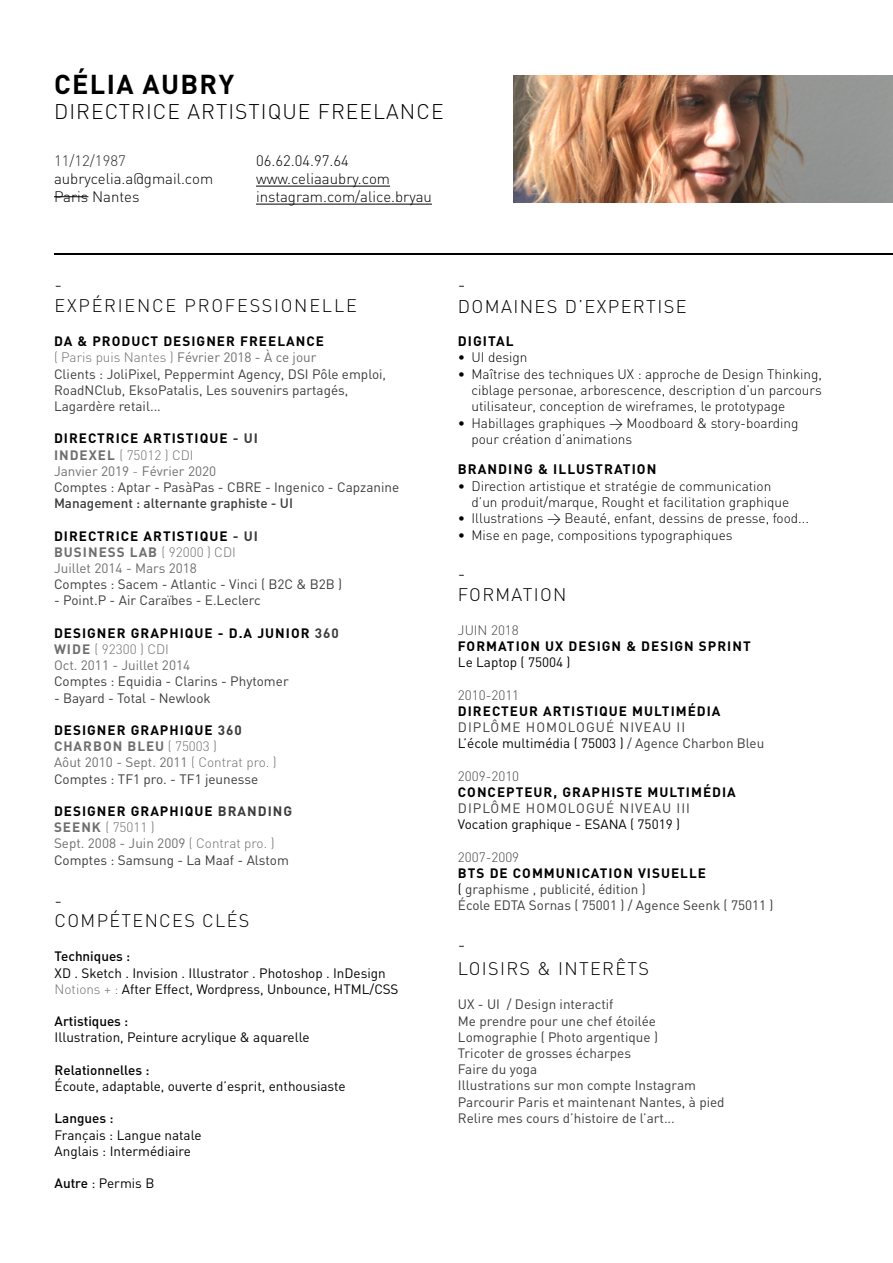
<style>
.page{position:relative;width:893px;height:1263px;background:#fff}
.page>*{position:absolute;margin:0;border:0;box-sizing:border-box;transform-origin:0 0}
.t1{font:700 27px "DIN";letter-spacing:.05em;color:#000}
.t2{font:300 21px "DIN";letter-spacing:.05em;color:#000}
.t3{font:300 18.15px/21.1px "DIN";letter-spacing:.075em;color:#000}
.t4{font:300 18px/21px "DIN";letter-spacing:.075em;color:#000}
.t5{font:300 18px/21px "DIN";letter-spacing:.1em;color:#000}
.t6{font:300 15px/18px "DIN";color:#000}
.t7{font:300 15px "DIN";color:#2f2f2f}
.t8{font:300 13.65px/16.4px "DIN";color:#000}
.t9{font:700 13.65px "DIN";letter-spacing:.075em;color:#000}
.t10{font:13.5px/16.2px "DIN";color:#3c3c3b}
.t11{font:13.5px/16.2px "DIN";color:#000}
.t12{font:700 13.5px/16.2px "DIN";letter-spacing:.075em;color:#000}
.t13{font:500 13.5px "DIN";color:#000}
.t14{font:13.5px "DIN";color:#050505}
.t15{font:300 13.5px "DIN";color:#474646}
.t16{font:500 13.5px "DIN";color:#3c3c3b}
.t17{font:13.5px "DIN";letter-spacing:.075em;color:#3c3c3b}
.s1{font-weight:700;color:#000}
.s2{font-weight:300;color:#706f6f}
.s3{color:#706f6f}
.s4{font-weight:700}
.s5{font-weight:700;color:#706f6f}
.s6{color:#3c3c3b}
.s7{font-weight:400;color:#706f6f}
.s8{color:#050505}
.s9{color:#000}
.s10{font-weight:500}
</style>
<div class="page">
<hr style="left:54px;top:196px;width:34px;height:1px;background:#000">
<hr style="left:54px;top:253px;width:839px;height:2px;background:#000">
<hr style="left:256px;top:186px;width:134px;height:1px;background:#000">
<hr style="left:256px;top:204px;width:176px;height:1px;background:#000">
<img style="left:513px;top:75px;width:380px;height:128px">
<h1 class="t1" style="left:54px;top:67px;width:181px">CÉLIA AUBRY</h1>
<h2 class="t2" style="left:54px;top:99px;width:391px">DIRECTRICE ARTISTIQUE FREELANCE</h2>
<p class="t7" style="left:54px;top:151px;width:73px">11/12/1987</p>
<p class="t6" style="left:54px;top:169px;width:161px">aubrycelia.a@gmail.com<br>Paris Nantes</p>
<p class="t6" style="left:256px;top:151px;width:177px">06.62.04.97.64 www.celiaaubry.com instagram.com/alice.bryau</p>
<h3 class="t5" style="left:55px;top:273px;width:304px">-<br>EXPÉRIENCE PROFESSIONELLE</h3>
<h3 class="t3" style="left:458px;top:274px;width:230px">-<br>DOMAINES D’EXPERTISE</h3>
<p class="t9" style="left:458px;top:332px;width:57px">DIGITAL</p>
<p class="t8" style="left:458px;top:349px;width:71px">• UI design</p>
<p class="t8" style="left:471px;top:365px;width:352px;text-align:justify;text-indent:-13px">• Maîtrise des techniques UX : approche de Design Thinking, ciblage personae, arborescence, description d’un parcours utilisateur, conception de wireframes, le prototypage</p>
<p class="t8" style="left:471px;top:414px;width:329px;text-indent:-14px">• Habillages graphiques &gt; Moodboard &amp; story-boarding pour création d’animations</p>
<p class="t9" style="left:458px;top:460px;width:200px">BRANDING &amp; ILLUSTRATION</p>
<p class="t8" style="left:471px;top:477px;width:319px;text-indent:-13px">• Direction artistique et stratégie de communication d’un produit/marque, Rought et facilitation graphique</p>
<p class="t8" style="left:458px;top:510px;width:353px">• Illustrations &gt; Beauté, enfant, dessins de presse, food...</p>
<p class="t8" style="left:458px;top:526px;width:276px">• Mise en page, compositions typographiques</p>
<p class="t10" style="left:54px;top:333px;width:334px"><span class="s1">DA &amp; PRODUCT DESIGNER FREELANCE<br></span><span class="s2">( Paris puis Nantes )</span> <span class="s3">Février 2018 - À ce jour<br></span>Clients : JoliPixel, Peppermint Agency, DSI Pôle emploi, RoadNClub, EksoPatalis, Les souvenirs partagés, Lagardère retail...</p>
<p class="t10" style="left:54px;top:430px;width:347px"><span class="s1">DIRECTRICE ARTISTIQUE</span> <span class="s4">- UI<br></span><span class="s5">INDEXEL</span> <span class="s2">( 75012 ) CDI<br></span><span class="s3">Janvier 2019</span> <span class="s2">-</span> <span class="s3">Février 2020<br></span>Comptes : Aptar - PasàPas - CBRE - Ingenico - Capzanine</p>
<p class="t16" style="left:54px;top:495px;width:241px">Management : alternante graphiste - UI</p>
<p class="t12" style="left:54px;top:527px;width:205px">DIRECTRICE ARTISTIQUE <span class="s6">- UI<br></span><span class="s3">BUSINESS LAB</span> <span class="s2">( 92000 ) CDI<br></span><span class="s7">Juillet 2014 - Mars 2018</span></p>
<p class="t10" style="left:54px;top:576px;width:290px">Comptes : Sacem - Atlantic - Vinci ( B2C &amp; B2B )</p>
<p class="t10" style="left:54px;top:592px;width:208px">- Point.P - Air Caraïbes - E.Leclerc</p>
<p class="t12" style="left:54px;top:624px;width:286px">DESIGNER GRAPHIQUE - D.A JUNIOR <span class="s6">360<br></span><span class="s3">WIDE</span> <span class="s2">( 92300 ) CDI<br></span><span class="s7">Oct. 2011 - Juillet 2014</span></p>
<p class="t10" style="left:54px;top:673px;width:236px">Comptes : Equidia - Clarins - Phytomer</p>
<p class="t10" style="left:54px;top:689px;width:158px">- Bayard - Total - Newlook</p>
<p class="t10" style="left:54px;top:722px;width:224px"><span class="s1">DESIGNER GRAPHIQUE</span> <span class="s4">360<br></span><span class="s5">CHARBON BLEU</span> <span class="s2">( 75003 )<br></span><span class="s3">Aôut 2010 - Sept. 2011</span> <span class="s2">( Contrat pro. )<br></span>Comptes : TF1 pro. - TF1 jeunesse</p>
<p class="t10" style="left:54px;top:803px;width:240px"><span class="s1">DESIGNER GRAPHIQUE</span> <span class="s4">BRANDING<br></span><span class="s5">SEENK</span> <span class="s2">( 75011 )<br></span><span class="s3">Sept. 2008 - Juin 2009</span> <span class="s2">( Contrat pro. )<br></span>Comptes : Samsung - La Maaf - Alstom</p>
<h3 class="t4" style="left:458px;top:563px;width:110px">-<br>FORMATION</h3>
<p class="t15" style="left:458px;top:622px;width:62px">JUIN 2018</p>
<p class="t12" style="left:458px;top:638px;width:294px">FORMATION UX DESIGN &amp; DESIGN SPRINT</p>
<p class="t14" style="left:458px;top:654px;width:114px">Le Laptop ( 75004 )</p>
<p class="t15" style="left:458px;top:687px;width:63px">2010-2011</p>
<p class="t12" style="left:458px;top:702px;width:264px">DIRECTEUR ARTISTIQUE MULTIMÉDIA</p>
<p class="t10" style="left:458px;top:719px;width:308px">DIPLÔME HOMOLOGUÉ NIVEAU II<br><span class="s8">L’école multimédia ( 75003 )</span> / Agence Charbon Bleu</p>
<p class="t15" style="left:458px;top:768px;width:63px">2009-2010</p>
<p class="t12" style="left:458px;top:783px;width:279px">CONCEPTEUR, GRAPHISTE MULTIMÉDIA</p>
<p class="t17" style="left:458px;top:800px;width:234px">DIPLÔME HOMOLOGUÉ NIVEAU III</p>
<p class="t14" style="left:458px;top:816px;width:224px">Vocation graphique - ESANA ( 75019 )</p>
<p class="t15" style="left:458px;top:849px;width:63px">2007-2009</p>
<p class="t10" style="left:458px;top:865px;width:250px"><span class="s1">BTS DE COMMUNICATION VISUELLE </span><span class="s9">(</span> graphisme , publicité, édition )</p>
<h3 class="t4" style="left:55px;top:890px;width:9px">-</h3>
<p class="t10" style="left:458px;top:897px;width:317px">École EDTA Sornas ( 75001 ) / Agence Seenk ( 75011 )</p>
<h3 class="t4" style="left:55px;top:910px;width:196px">COMPÉTENCES CLÉS</h3>
<p class="t13" style="left:55px;top:948px;width:77px">Techniques :</p>
<p class="t11" style="left:55px;top:964px;width:345px">XD . Sketch . Invision . Illustrator . Photoshop . InDesign<br><span class="s2">Notions + :</span> After Effect, Wordpress, Unbounce, HTML/CSS</p>
<p class="t13" style="left:55px;top:1013px;width:75px">Artistiques :</p>
<p class="t11" style="left:55px;top:1029px;width:257px">Illustration, Peinture acrylique &amp; aquarelle</p>
<p class="t13" style="left:55px;top:1061px;width:96px">Relationnelles :</p>
<p class="t11" style="left:55px;top:1078px;width:293px">Écoute, adaptable, ouverte d’esprit, enthousiaste</p>
<p class="t13" style="left:55px;top:1110px;width:60px">Langues :</p>
<p class="t11" style="left:55px;top:1126px;width:148px">Français : Langue natale<br>Anglais : Intermédiaire</p>
<p class="t11" style="left:55px;top:1175px;width:101px"><span class="s10">Autre</span> : Permis B</p>
<h3 class="t4" style="left:458px;top:933px;width:193px;line-height:23.7px">-<br>LOISIRS &amp; INTERÊTS</h3>
<p class="t10" style="left:458px;top:996px;width:268px">UX - UI / Design interactif<br>Me prendre pour une chef étoilée<br>Lomographie ( Photo argentique )<br>Tricoter de grosses écharpes<br>Faire du yoga<br>Illustrations sur mon compte Instagram<br>Parcourir Paris et maintenant Nantes, à pied<br>Relire mes cours d’histoire de l’art...</p>
</div>
